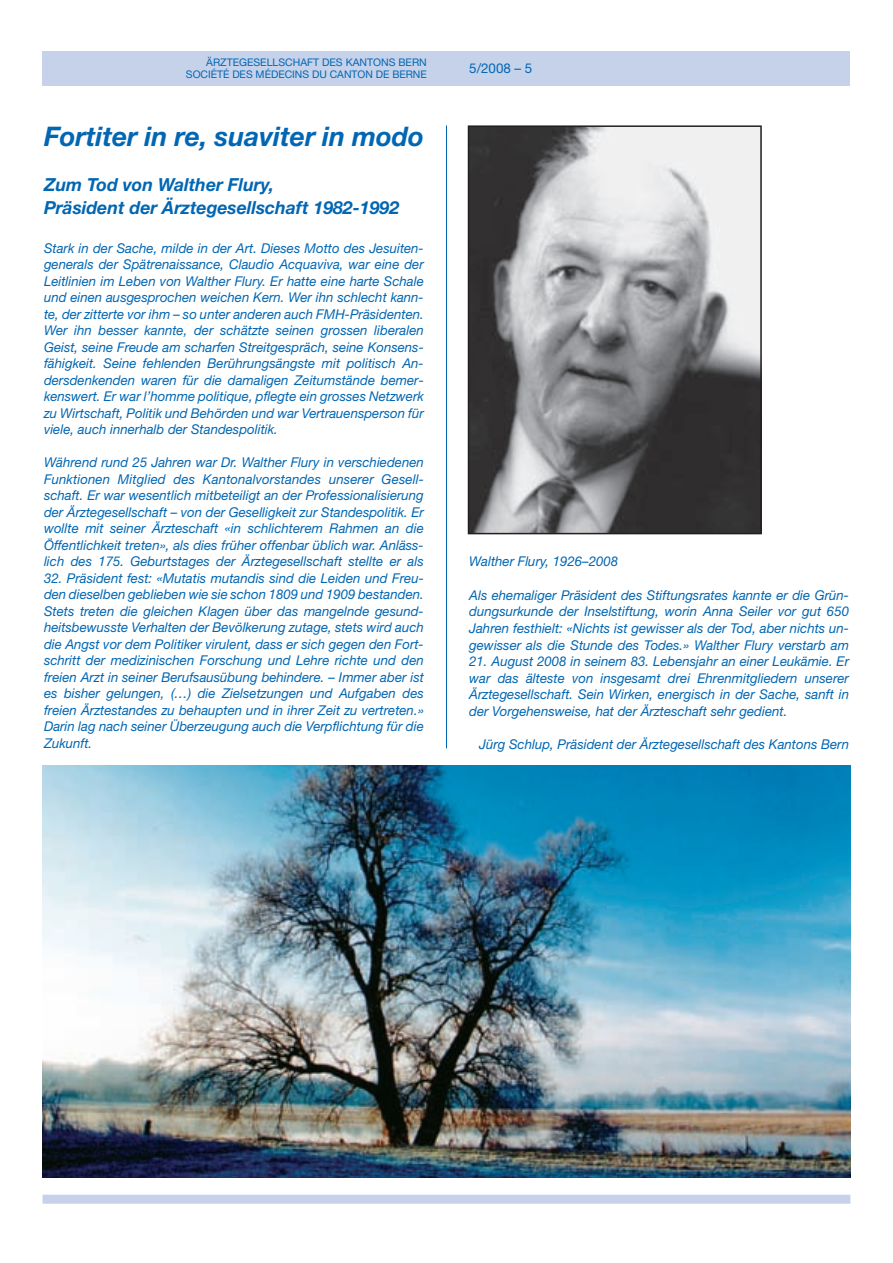
<style>
.page{position:relative;width:893px;height:1263px;background:#fff}
.page>*{position:absolute;margin:0;border:0;box-sizing:border-box;transform-origin:0 0}
.t1{font:italic 700 27px "Helvetica Neue";color:#0166b3}
.t2{font:italic 700 18px/22.5px "Helvetica Neue";color:#0166b3}
.t3{font:italic 13.5px/16.5px "Helvetica Neue";color:#0166b3;text-align:justify}
.t4{font:13.5px "Helvetica Neue";color:#0166b3}
.t5{font:10.5px/12px "Helvetica Neue";color:#0166b3;text-align:right}
</style>
<div class="page">
<div style="left:43px;top:1195px;width:807px;height:9px;background:#c6d2ea"></div>
<div style="left:43px;top:51px;width:807px;height:34px;background:#c6d2ea"></div>
<img style="left:471px;top:128px;width:288px;height:403px">
<div style="left:468px;top:125px;width:294px;height:409px;border:2px solid #231f20"></div>
<hr style="left:446px;top:125px;width:1px;height:623px;background:#0166b3">
<img style="left:43px;top:765px;width:807px;height:413px">
<p class="t5" style="left:186px;top:57px;width:242px">ÄRZTEGESELLSCHAFT DES KANTONS BERN<br>SOCIÉTÉ DES MÉDECINS DU CANTON DE BERNE</p>
<p class="t4" style="left:469px;top:64px;width:65px">5/2008 – 5</p>
<h1 class="t1" style="left:44px;top:127px;width:381px">Fortiter in re, suaviter in modo</h1>
<h2 class="t2" style="left:44px;top:175px;width:357px">Zum Tod von Walther Flury,<br>Präsident der Ärztegesellschaft 1982-1992</h2>
<p class="t3" style="left:44px;top:241px;width:381px">Stark in der Sache, milde in der Art. Dieses Motto des Jesuiten&shy;generals der Spätrenaissance, Claudio Acquaviva, war eine der Leitlinien im Leben von Walther Flury. Er hatte eine harte Schale und einen ausgesprochen weichen Kern. Wer ihn schlecht kann&shy;te, der zitterte vor ihm – so unter anderen auch FMH-Präsidenten.<br>Wer ihn besser kannte, der schätzte seinen grossen liberalen Geist, seine Freude am scharfen Streitgespräch, seine Konsens&shy;fähigkeit. Seine fehlenden Berührungsängste mit politisch An&shy;dersdenkenden waren für die damaligen Zeitumstände bemer&shy;kenswert. Er war l’homme politique, pflegte ein grosses Netzwerk zu Wirtschaft, Politik und Behörden und war Vertrauensperson für viele, auch innerhalb der Standespolitik.</p>
<p class="t3" style="left:44px;top:455px;width:381px">Während rund 25 Jahren war Dr. Walther Flury in verschiedenen Funktionen Mitglied des Kantonalvorstandes unserer Gesell&shy;schaft. Er war wesentlich mitbeteiligt an der Professionalisierung der Ärztegesellschaft – von der Geselligkeit zur Standespolitik. Er wollte mit seiner Ärzteschaft «in schlichterem Rahmen an die Öffentlichkeit treten», als dies früher offenbar üblich war. Anläss&shy;lich des 175. Geburtstages der Ärztegesellschaft stellte er als</p>
<p class="t3" style="left:44px;top:571px;width:381px">32. Präsident fest: «Mutatis mutandis sind die Leiden und Freu&shy;den dieselben geblieben wie sie schon 1809 und 1909 bestanden.<br>Stets treten die gleichen Klagen über das mangelnde gesund&shy;heitsbewusste Verhalten der Bevölkerung zutage, stets wird auch die Angst vor dem Politiker virulent, dass er sich gegen den Fort&shy;schritt der medizinischen Forschung und Lehre richte und den freien Arzt in seiner Berufsausübung behindere. – Immer aber ist es bisher gelungen, (…) die Zielsetzungen und Aufgaben des freien Ärztestandes zu behaupten und in ihrer Zeit zu vertreten.» Darin lag nach seiner Überzeugung auch die Verpflichtung für die Zukunft.</p>
<p class="t3" style="left:469px;top:554px;width:151px">Walther Flury, 1926–2008</p>
<p class="t3" style="left:469px;top:588px;width:381px">Als ehemaliger Präsident des Stiftungsrates kannte er die Grün&shy;dungsurkunde der Inselstiftung, worin Anna Seiler vor gut 650<br>Jahren festhielt: «Nichts ist gewisser als der Tod, aber nichts un&shy;gewisser als die Stunde des Todes.» Walther Flury verstarb am</p>
<p class="t3" style="left:469px;top:654px;width:381px">21. August 2008 in seinem 83. Lebensjahr an einer Leukämie. Er war das älteste von insgesamt drei Ehrenmitgliedern unserer Ärztegesellschaft. Sein Wirken, energisch in der Sache, sanft in der Vorgehensweise, hat der Ärzteschaft sehr gedient.</p>
<p class="t3" style="left:479px;top:737px;width:371px">Jürg Schlup, Präsident der Ärztegesellschaft des Kantons Bern</p>
</div>
